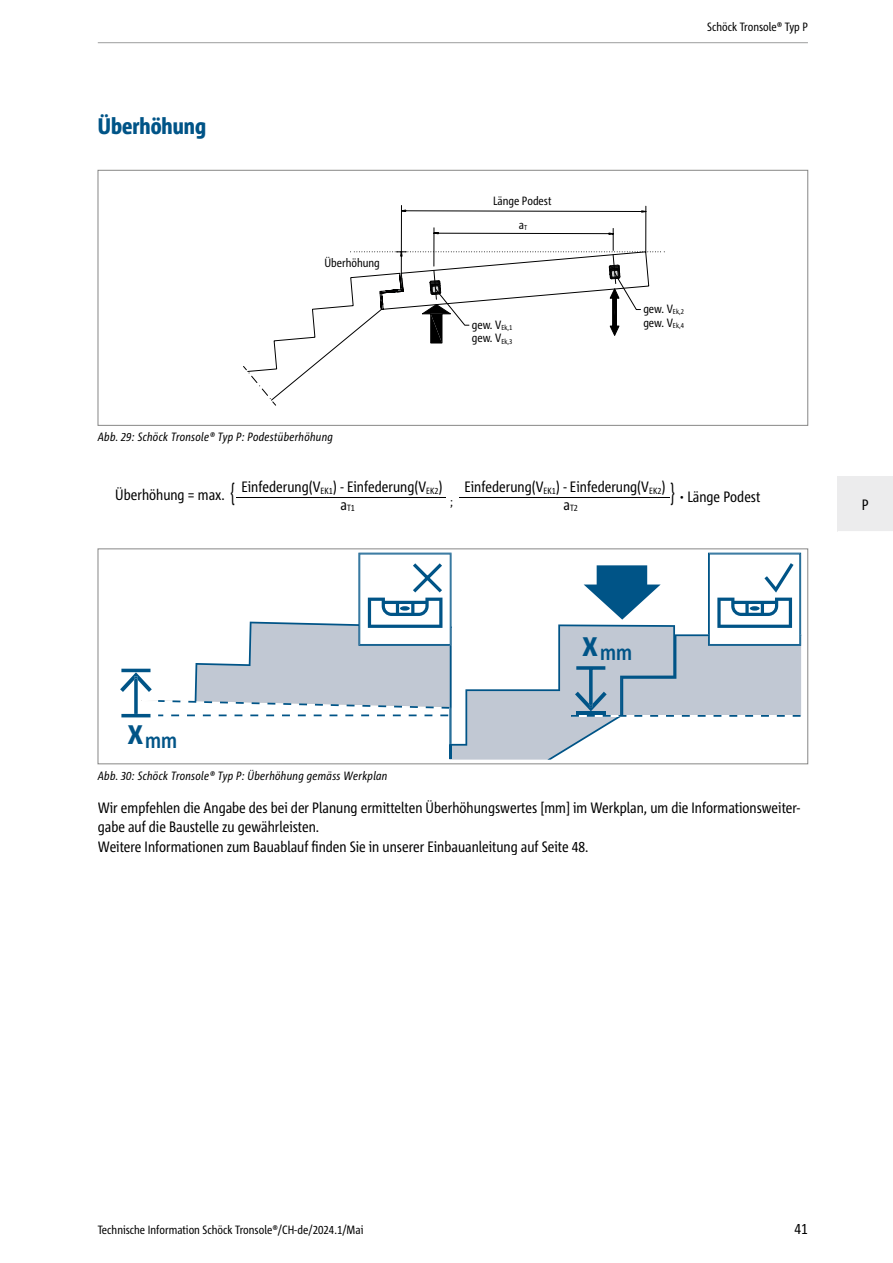
<style>
.page{position:relative;width:893px;height:1263px;background:#fff}
.page>*{position:absolute;margin:0;border:0;box-sizing:border-box;transform-origin:0 0}
.t1{font:condensed 24.3px "Corpid Schoeck";color:#000;scale:.65 1}
.t2{font:800 condensed 22.5px "Corpid Schoeck";color:#005487}
.t3{font:700 condensed 21.9px "Corpid Schoeck";color:#005487}
.t4{font:condensed 15px/19.5px "Corpid Schoeck";color:#000}
.t5{font:condensed 12px/14px "Corpid Schoeck";color:#000}
.t6{font:italic condensed 12px "Corpid Schoeck";letter-spacing:.02em;color:#000}
.t7{font:condensed 9px "Corpid Schoeck";color:#000}
</style>
<div class="page">
<svg style="left:120px;top:553px;width:681px;height:207px"></svg>
<div style="left:98px;top:549px;width:710px;height:215px;border:1px solid #878786"></div>
<div style="left:838px;top:476px;width:55px;height:55px;background:#ececed"></div>
<hr style="left:98px;top:42px;width:710px;height:1px;background:#9c9d9d">
<svg style="left:247px;top:169px;width:403px;height:1px"></svg>
<svg style="left:243px;top:205px;width:422px;height:201px"></svg>
<div style="left:98px;top:170px;width:710px;height:255px;border:1px solid #878786"></div>
<hr style="left:236px;top:497px;width:210px;height:1px;background:#000">
<hr style="left:459px;top:497px;width:211px;height:1px;background:#000">
<h2 class="t2" style="left:98px;top:112px;width:110px">Überhöhung</h2>
<p class="t5" style="left:324px;top:255px;width:57px">Überhöhung</p>
<p class="t6" style="left:98px;top:429px;width:237px">Abb. 29: Schöck Tronsole® Typ P: Podestüberhöhung</p>
<p class="t5" style="left:493px;top:194px;width:60px">Länge Podest</p>
<p class="t5" style="left:519px;top:218px;width:10px">a<sub>T</sub></p>
<p class="t5" style="left:472px;top:317px;width:42px">gew. V<sub>Ek,1 </sub>gew. V<sub>Ek,3</sub></p>
<p class="t5" style="left:707px;top:19px;width:102px">Schöck Tronsole® Typ P</p>
<p class="t5" style="left:643px;top:301px;width:42px">gew. V<sub>Ek,2 </sub>gew. V<sub>Ek,4</sub></p>
<p class="t4" style="left:241px;top:477px;width:203px">Einfederung(V<sub>EK1</sub>) - Einfederung(V<sub>EK2</sub>)</p>
<p class="t4" style="left:464px;top:477px;width:203px">Einfederung(V<sub>EK1</sub>) - Einfederung(V<sub>EK2</sub>)</p>
<h1 class="t1" style="left:231px;top:477px;width:8px">{</h1>
<p class="t4" style="left:115px;top:485px;width:111px">Überhöhung = max.</p>
<h1 class="t1" style="left:671px;top:477px;width:8px">}</h1>
<p class="t5" style="left:450px;top:495px;width:4px">;</p>
<p class="t7" style="left:341px;top:503px;width:16px"><sup>a</sup>T1</p>
<p class="t7" style="left:564px;top:503px;width:16px"><sup>a</sup>T2</p>
<p class="t4" style="left:687px;top:487px;width:75px">Länge Podest</p>
<h3 class="t3" style="left:127px;top:726px;width:51px"><sup>x</sup>mm</h3>
<h3 class="t3" style="left:582px;top:638px;width:51px"><sup>x</sup>mm</h3>
<p class="t6" style="left:98px;top:768px;width:291px">Abb. 30: Schöck Tronsole® Typ P: Überhöhung gemäss Werkplan</p>
<p class="t4" style="left:98px;top:797px;width:704px">Wir empfehlen die Angabe des bei der Planung ermittelten Überhöhungswertes [mm] im Werkplan, um die Informationsweiter&shy;gabe auf die Baustelle zu gewährleisten.<br>Weitere Informationen zum Bauablauf nden Sie in unserer Einbauanleitung auf Seite 48.</p>
<p class="t4" style="left:862px;top:495px;width:8px">P</p>
<p class="t5" style="left:98px;top:1223px;width:267px">Technische Information Schöck Tronsole®/CH-de/2024.1/Mai</p>
<p class="t4" style="left:794px;top:1219px;width:15px">41</p>
</div>
